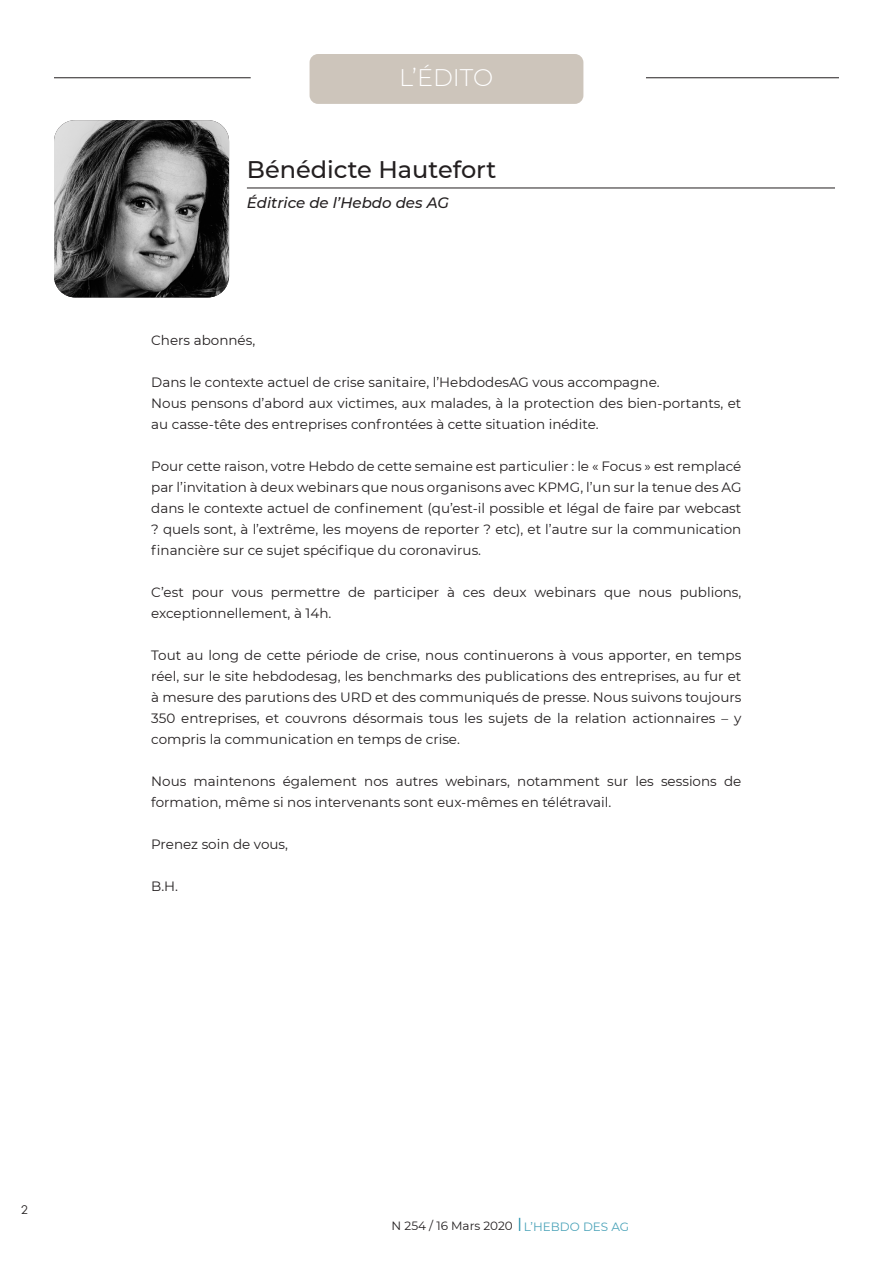
<style>
.page{position:relative;width:893px;height:1263px;background:#fff}
.page>*{position:absolute;margin:0;border:0;box-sizing:border-box;transform-origin:0 0}
.t1{font:500 24px "Montserrat";color:#231f20}
.t2{font:300 24px "Montserrat";color:#fff}
.t3{font:italic 500 15px "Montserrat";color:#231f20}
.t4{font:13.5px/21px "Montserrat";color:#231f20}
.t5{font:12px "Montserrat";color:#231f20}
.t6{font:12px "Century Gothic";color:#231f20}
.s1{color:#4ba3b9}
</style>
<div class="page">
<svg style="left:519px;top:1218px;width:1px;height:13px"></svg>
<img style="left:54px;top:120px;width:175px;height:177px">
<hr style="left:646px;top:77px;width:193px;height:1px;background:#231f20">
<hr style="left:54px;top:77px;width:197px;height:1px;background:#231f20">
<hr style="left:247px;top:188px;width:588px;height:1px;background:#231f20">
<div style="left:310px;top:54px;width:273px;height:50px;background:#cdc5bb;border-radius:9px"></div>
<p class="t2" style="left:399px;top:61px;width:96px">L’ÉDITO</p>
<p class="t1" style="left:247px;top:153px;width:251px">Bénédicte Hautefort</p>
<p class="t3" style="left:247px;top:192px;width:204px">Éditrice de l’Hebdo des AG</p>
<p class="t4" style="left:151px;top:329px;width:106px">Chers abonnés,</p>
<p class="t4" style="left:151px;top:371px;width:510px">Dans le contexte actuel de crise sanitaire, l’HebdodesAG vous accompagne.</p>
<p class="t4" style="left:151px;top:392px;width:592px">Nous pensons d’abord aux victimes, aux malades, à la protection des bien-portants, et au casse-tête des entreprises confrontées à cette situation inédite.</p>
<p class="t4" style="left:151px;top:455px;width:592px;text-align:justify">Pour cette raison, votre Hebdo de cette semaine est particulier : le « Focus » est remplacé par l’invitation à deux webinars que nous organisons avec KPMG, l’un sur la tenue des AG dans le contexte actuel de confinement (qu’est-il possible et légal de faire par webcast ? quels sont, à l’extrême, les moyens de reporter ? etc), et l’autre sur la communication financière sur ce sujet spécifique du coronavirus.</p>
<p class="t4" style="left:151px;top:581px;width:592px">C’est pour vous permettre de participer à ces deux webinars que nous publions, exceptionnellement, à 14h.</p>
<p class="t4" style="left:151px;top:644px;width:592px;text-align:justify">Tout au long de cette période de crise, nous continuerons à vous apporter, en temps réel, sur le site hebdodesag, les benchmarks des publications des entreprises, au fur et à mesure des parutions des URD et des communiqués de presse. Nous suivons toujours 350 entreprises, et couvrons désormais tous les sujets de la relation actionnaires – y compris la communication en temps de crise.</p>
<p class="t4" style="left:151px;top:770px;width:592px">Nous maintenons également nos autres webinars, notamment sur les sessions de formation, même si nos intervenants sont eux-mêmes en télétravail.</p>
<p class="t4" style="left:151px;top:833px;width:138px">Prenez soin de vous,</p>
<p class="t4" style="left:151px;top:875px;width:28px">B.H.</p>
<p class="t6" style="left:21px;top:1201px;width:8px">2</p>
<p class="t5" style="left:392px;top:1218px;width:239px">N 254 / 16 Mars 2020 <span class="s1">L’HEBDO DES AG</span></p>
</div>
